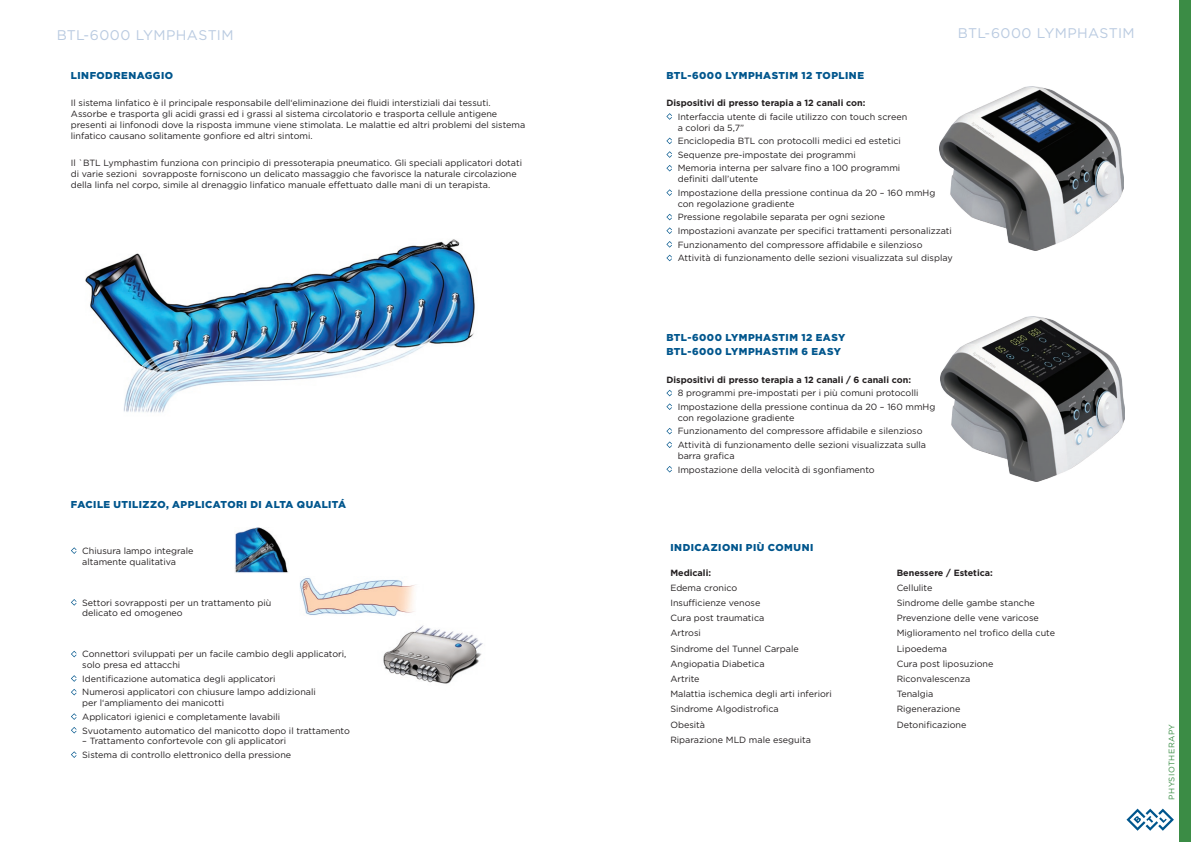
<style>
.page{position:relative;width:1191px;height:842px;background:#fff}
.page>*{position:absolute;margin:0;border:0;box-sizing:border-box;transform-origin:0 0}
.t1{font:14px "Gotham";letter-spacing:.025em;color:#bacbe1}
.t2{font:900 10px/14px "Gotham";letter-spacing:.045em;color:#00568d}
.t3{font:9px/13.6px "Gotham";color:#231f20}
.t4{font:700 9px "Gotham";color:#231f20}
.t5{font:8px "Gotham";color:#3b8c45}
</style>
<div class="page">
<svg style="left:1126px;top:809px;width:47px;height:22px"></svg>
<div style="left:1179px;top:0;width:12px;height:842px;background:#3b8c45"></div>
<svg style="left:666px;top:113px;width:6px;height:7px"></svg>
<svg style="left:666px;top:138px;width:6px;height:6px"></svg>
<svg style="left:666px;top:151px;width:6px;height:7px"></svg>
<svg style="left:666px;top:165px;width:6px;height:6px"></svg>
<svg style="left:666px;top:189px;width:6px;height:7px"></svg>
<svg style="left:666px;top:214px;width:6px;height:6px"></svg>
<svg style="left:666px;top:227px;width:6px;height:7px"></svg>
<svg style="left:666px;top:241px;width:6px;height:7px"></svg>
<svg style="left:666px;top:255px;width:6px;height:6px"></svg>
<svg style="left:666px;top:390px;width:6px;height:6px"></svg>
<svg style="left:666px;top:403px;width:6px;height:7px"></svg>
<svg style="left:666px;top:428px;width:6px;height:6px"></svg>
<svg style="left:666px;top:441px;width:6px;height:7px"></svg>
<svg style="left:666px;top:466px;width:6px;height:6px"></svg>
<svg style="left:71px;top:547px;width:6px;height:7px"></svg>
<svg style="left:71px;top:599px;width:6px;height:7px"></svg>
<svg style="left:71px;top:651px;width:6px;height:6px"></svg>
<svg style="left:71px;top:675px;width:6px;height:7px"></svg>
<svg style="left:71px;top:689px;width:6px;height:6px"></svg>
<svg style="left:71px;top:713px;width:6px;height:7px"></svg>
<svg style="left:71px;top:727px;width:6px;height:6px"></svg>
<svg style="left:71px;top:751px;width:6px;height:7px"></svg>
<img style="left:940px;top:317px;width:184px;height:165px">
<img style="left:940px;top:86px;width:184px;height:165px">
<img style="left:235px;top:527px;width:53px;height:46px">
<img style="left:383px;top:625px;width:100px;height:59px">
<img style="left:85px;top:239px;width:390px;height:174px">
<img style="left:300px;top:578px;width:115px;height:38px">
<h1 class="t1" style="left:57px;top:26px;width:108px">BTL-6000 Lymphastim</h1>
<p class="t2" style="left:71px;top:68px;width:104px">LINFODRENAGGIO</p>
<p class="t3" style="left:71px;top:98px;width:456px;line-height:10.8px">Il sistema linfatico è il principale responsabile dell‘eliminazione dei fluidi interstiziali dai tessuti.<br>Assorbe e trasporta gli acidi grassi ed i grassi al sistema circolatorio e trasporta cellule antigene presenti ai linfonodi dove la risposta immune viene stimolata. Le malattie ed altri problemi del sistema linfatico causano solitamente gonfiore ed altri sintomi.</p>
<p class="t3" style="left:71px;top:157px;width:453px;line-height:10.8px">Il `BTL Lymphastim funziona con principio di pressoterapia pneumatico. Gli speciali applicatori dotati di varie sezioni sovrapposte forniscono un delicato massaggio che favorisce la naturale circolazione della linfa nel corpo, simile al drenaggio linfatico manuale effettuato dalle mani di un terapista.</p>
<p class="t2" style="left:71px;top:497px;width:110px">FACILE UTILIZZO, APP</p>
<p class="t2" style="left:195px;top:497px;width:153px">LICATORI DI ALTA QUALITÁ</p>
<p class="t3" style="left:82px;top:545px;width:113px;line-height:10.8px">Chiusura lampo integrale altamente qualitativa</p>
<p class="t3" style="left:82px;top:597px;width:191px;line-height:10.8px">Settori sovrapposti per un trattamento più delicato ed omogeneo</p>
<p class="t3" style="left:82px;top:649px;width:266px;line-height:10.8px">Connettori sviluppati per un facile cambio degli applicatori, solo presa ed attacchi</p>
<p class="t3" style="left:82px;top:672px;width:235px">Identificazione automatica degli applicatori<br>Numerosi applicatori con chiusure lampo addizionali</p>
<p class="t3" style="left:82px;top:696px;width:269px">per l‘ampliamento dei manicotti<br>Applicatori igienici e completamente lavabili<br>Svuotamento automatico del manicotto dopo il trattamento</p>
<p class="t3" style="left:82px;top:734px;width:210px">– Trattamento confortevole con gli applicatori<br>Sistema di controllo elettronico della pressione</p>
<h1 class="t1" style="left:958px;top:24px;width:108px">BTL-6000 Lymphastim</h1>
<p class="t2" style="left:666px;top:68px;width:199px">BTL-6000 LYMPHASTIM 12 TOPLINE</p>
<p class="t4" style="left:666px;top:97px;width:200px">Dispositivi di presso terapia a 12 canali con:</p>
<p class="t3" style="left:677px;top:111px;width:231px;line-height:10.8px">Interfaccia utente di facile utilizzo con touch screen a colori da 5,7”</p>
<p class="t3" style="left:677px;top:134px;width:225px">Enciclopedia BTL con protocolli medici ed estetici<br>Sequenze pre-impostate dei programmi<br>Memoria interna per salvare fino a 100 programmi</p>
<p class="t3" style="left:677px;top:172px;width:259px">definiti dall’utente<br>Impostazione della pressione continua da 20 – 160 mmHg</p>
<p class="t3" style="left:677px;top:197px;width:276px">con regolazione gradiente<br>Pressione regolabile separata per ogni sezione<br>Impostazioni avanzate per specifici trattamenti personalizzati Funzionamento del compressore affidabile e silenzioso Attività di funzionamento delle sezioni visualizzata sul display</p>
<p class="t2" style="left:666px;top:331px;width:166px">BTL-6000 LYMPHASTIM 12 EASY<br>BTL-6000 LYMPHASTIM 6 EASY</p>
<p class="t4" style="left:666px;top:374px;width:246px">Dispositivi di presso terapia a 12 canali / 6 canali con:</p>
<p class="t3" style="left:677px;top:386px;width:259px">8 programmi pre-impostati per i più comuni protocolli<br>Impostazione della pressione continua da 20 – 160 mmHg</p>
<p class="t3" style="left:677px;top:411px;width:250px">con regolazione gradiente<br>Funzionamento del compressore affidabile e silenzioso<br>Attività di funzionamento delle sezioni visualizzata sulla</p>
<p class="t3" style="left:677px;top:449px;width:198px">barra grafica<br>Impostazione della velocità di sgonfiamento</p>
<p class="t2" style="left:670px;top:540px;width:143px">INDICAZIONI PIÙ COMUNI</p>
<p class="t4" style="left:670px;top:566px;width:42px">Medicali:</p>
<p class="t4" style="left:896px;top:566px;width:98px">Benessere / Estetica:</p>
<p class="t3" style="left:670px;top:581px;width:68px">Edema cronico</p>
<p class="t3" style="left:896px;top:581px;width:37px">Cellulite</p>
<p class="t3" style="left:670px;top:596px;width:91px">Insufficienze venose</p>
<p class="t3" style="left:896px;top:596px;width:140px">Sindrome delle gambe stanche</p>
<p class="t3" style="left:670px;top:611px;width:95px">Cura post traumatica</p>
<p class="t3" style="left:896px;top:611px;width:144px">Prevenzione delle vene varicose</p>
<p class="t3" style="left:670px;top:626px;width:32px">Artrosi</p>
<p class="t3" style="left:896px;top:626px;width:160px">Miglioramento nel trofico della cute</p>
<p class="t3" style="left:670px;top:641px;width:130px">Sindrome del Tunnel Carpale</p>
<p class="t3" style="left:896px;top:641px;width:52px">Lipoedema</p>
<p class="t3" style="left:670px;top:657px;width:96px">Angiopatia Diabetica</p>
<p class="t3" style="left:896px;top:657px;width:98px">Cura post liposuzione</p>
<p class="t3" style="left:670px;top:672px;width:31px">Artrite</p>
<p class="t3" style="left:896px;top:672px;width:75px">Riconvalescenza</p>
<p class="t3" style="left:670px;top:687px;width:163px">Malattia ischemica degli arti inferiori</p>
<p class="t3" style="left:896px;top:687px;width:38px">Tenalgia</p>
<p class="t3" style="left:670px;top:702px;width:110px">Sindrome Algodistrofica</p>
<p class="t3" style="left:896px;top:702px;width:65px">Rigenerazione</p>
<p class="t3" style="left:670px;top:717px;width:36px">Obesità</p>
<p class="t3" style="left:896px;top:717px;width:71px">Detonificazione</p>
<p class="t3" style="left:670px;top:733px;width:142px">Riparazione MLD male eseguita</p>
<p class="t5" style="left:1166px;top:800px;width:77px;rotate:-90deg">physiotherapy</p>
</div>
